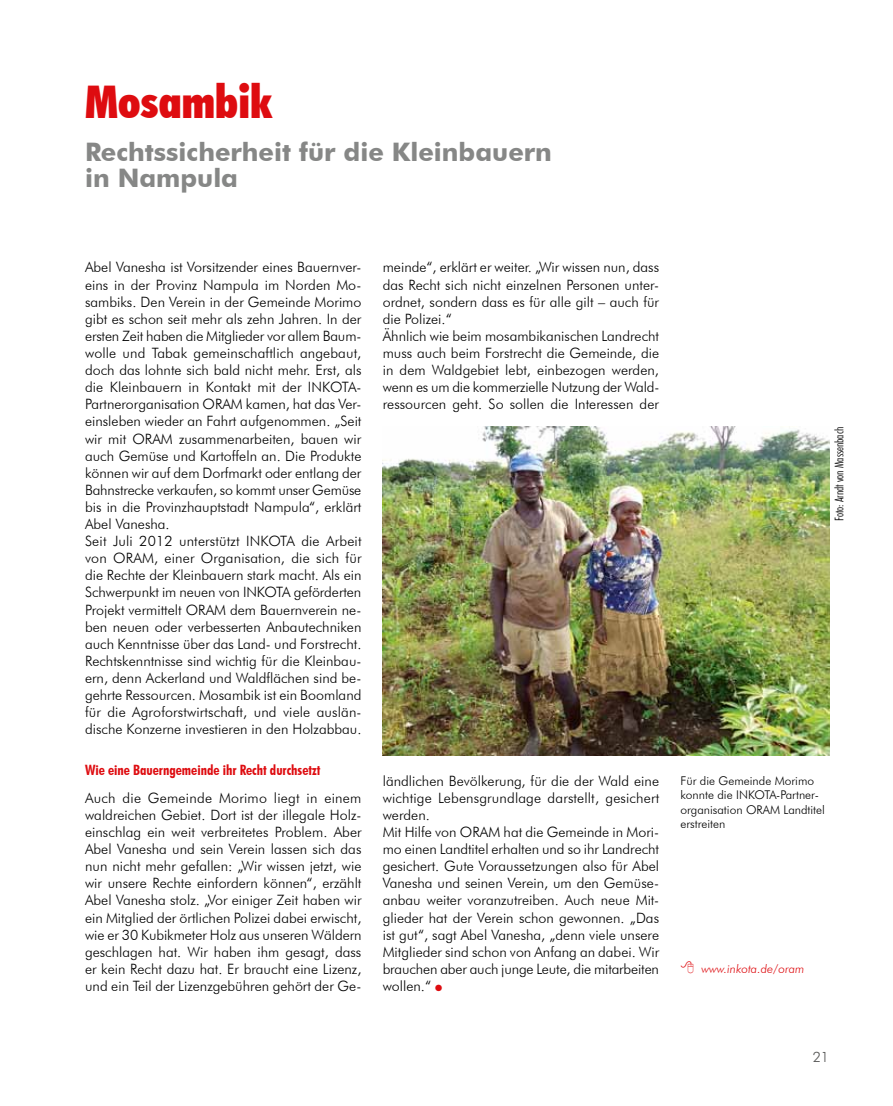
<style>
.page{position:relative;width:893px;height:1106px;background:#fff}
.page>*{position:absolute;margin:0;border:0;box-sizing:border-box;transform-origin:0 0}
.t1{font:900 condensed 45px "Futura BT";color:#de0c10}
.t2{font:700 25.5px/25.5px "Futura BT";color:#868786}
.t3{font:300 14.25px/17.1px "Futura BT";color:#000}
.t4{font:700 condensed 14.25px "Futura BT";color:#de0c10}
.t5{font:300 14.25px "Futura BT";color:#565655}
.t6{font:300 12px/14.4px "Futura BT";color:#000}
.t7{font:300 condensed 12px "Futura BT";color:#000}
.t8{font:italic 300 12px "Futura BT";color:#de0c10}
.s1{color:#de0c10}
</style>
<div class="page">
<img style="left:383px;top:426px;width:446px;height:329px">
<h1 class="t1" style="left:85px;top:74px;width:189px">Mosambik</h1>
<h2 class="t2" style="left:85px;top:139px;width:468px">Rechtssicherheit für die Kleinbauern in Nampula</h2>
<p class="t3" style="left:85px;top:259px;width:278px">Abel Vanesha ist Vorsitzender eines Bauernver&shy;eins in der Provinz Nampula im Norden Mo&shy;sambiks. Den Verein in der Gemeinde Morimo gibt es schon seit mehr als zehn Jahren. In der ersten Zeit haben die Mitglieder vor allem Baum&shy;wolle und Tabak gemeinschaftlich angebaut, doch das lohnte sich bald nicht mehr. Erst, als die Kleinbauern in Kontakt mit der INKOTA-Partnerorganisation ORAM kamen, hat das Ver&shy;einsleben wieder an Fahrt aufgenommen. „Seit wir mit ORAM zusammenarbeiten, bauen wir auch Gemüse und Kartoffeln an. Die Produkte können wir auf dem Dorfmarkt oder entlang der Bahnstrecke verkaufen, so kommt unser Gemüse bis in die Provinzhauptstadt Nampula“, erklärt Abel Vanesha.<br>Seit Juli 2012 unterstützt INKOTA die Arbeit von ORAM, einer Organisation, die sich für die Rechte der Kleinbauern stark macht. Als ein Schwerpunkt im neuen von INKOTA geförderten Projekt vermittelt ORAM dem Bauernverein ne&shy;ben neuen oder verbesserten Anbautechniken auch Kenntnisse über das Land- und Forstrecht.<br>Rechtskenntnisse sind wichtig für die Kleinbau&shy;ern, denn Ackerland und Waldflächen sind be&shy;gehrte Ressourcen. Mosambik ist ein Boomland für die Agroforstwirtschaft, und viele auslän&shy;dische Konzerne investieren in den Holzabbau.</p>
<p class="t4" style="left:85px;top:761px;width:237px">Wie eine Bauerngemeinde ihr Recht durchsetzt</p>
<p class="t3" style="left:85px;top:789px;width:278px;text-align:justify">Auch die Gemeinde Morimo liegt in einem waldreichen Gebiet. Dort ist der illegale Holz&shy;einschlag ein weit verbreitetes Problem. Aber Abel Vanesha und sein Verein lassen sich das nun nicht mehr gefallen: „Wir wissen jetzt, wie wir unsere Rechte einfordern können“, erzählt Abel Vanesha stolz. „Vor einiger Zeit haben wir ein Mitglied der örtlichen Polizei dabei erwischt, wie er 30 Kubikmeter Holz aus unseren Wäldern geschlagen hat. Wir haben ihm gesagt, dass er kein Recht dazu hat. Er braucht eine Lizenz, und ein Teil der Lizenzgebühren gehört der Ge-</p>
<p class="t3" style="left:383px;top:259px;width:278px">meinde“, erklärt er weiter. „Wir wissen nun, dass das Recht sich nicht einzelnen Personen unter&shy;ordnet, sondern dass es für alle gilt – auch für die Polizei.“<br>Ähnlich wie beim mosambikanischen Landrecht muss auch beim Forstrecht die Gemeinde, die in dem Waldgebiet lebt, einbezogen werden, wenn es um die kommerzielle Nutzung der Wald&shy;ressourcen geht. So sollen die Interessen der</p>
<p class="t3" style="left:383px;top:772px;width:278px">ländlichen Bevölkerung, für die der Wald eine wichtige Lebensgrundlage darstellt, gesichert werden.<br>Mit Hilfe von ORAM hat die Gemeinde in Mori&shy;mo einen Landtitel erhalten und so ihr Landrecht gesichert. Gute Voraussetzungen also für Abel Vanesha und seinen Verein, um den Gemüse&shy;anbau weiter voranzutreiben. Auch neue Mit&shy;glieder hat der Verein schon gewonnen. „Das ist gut“, sagt Abel Vanesha, „denn viele unsere Mitglieder sind schon von Anfang an dabei. Wir brauchen aber auch junge Leute, die mitarbeiten wollen.“ <span class="s1">●</span></p>
<p class="t7" style="left:832px;top:521px;width:96px;rotate:-90deg">Foto: Arndt von Massenbach</p>
<p class="t6" style="left:680px;top:773px;width:146px">Für die Gemeinde Morimo konnte die INKOTA-Partner&shy;organisation ORAM Landtitel erstreiten</p>
<p class="t8" style="left:701px;top:961px;width:105px">www.inkota.de/oram</p>
<p class="t5" style="left:813px;top:1047px;width:18px">21</p>
</div>
